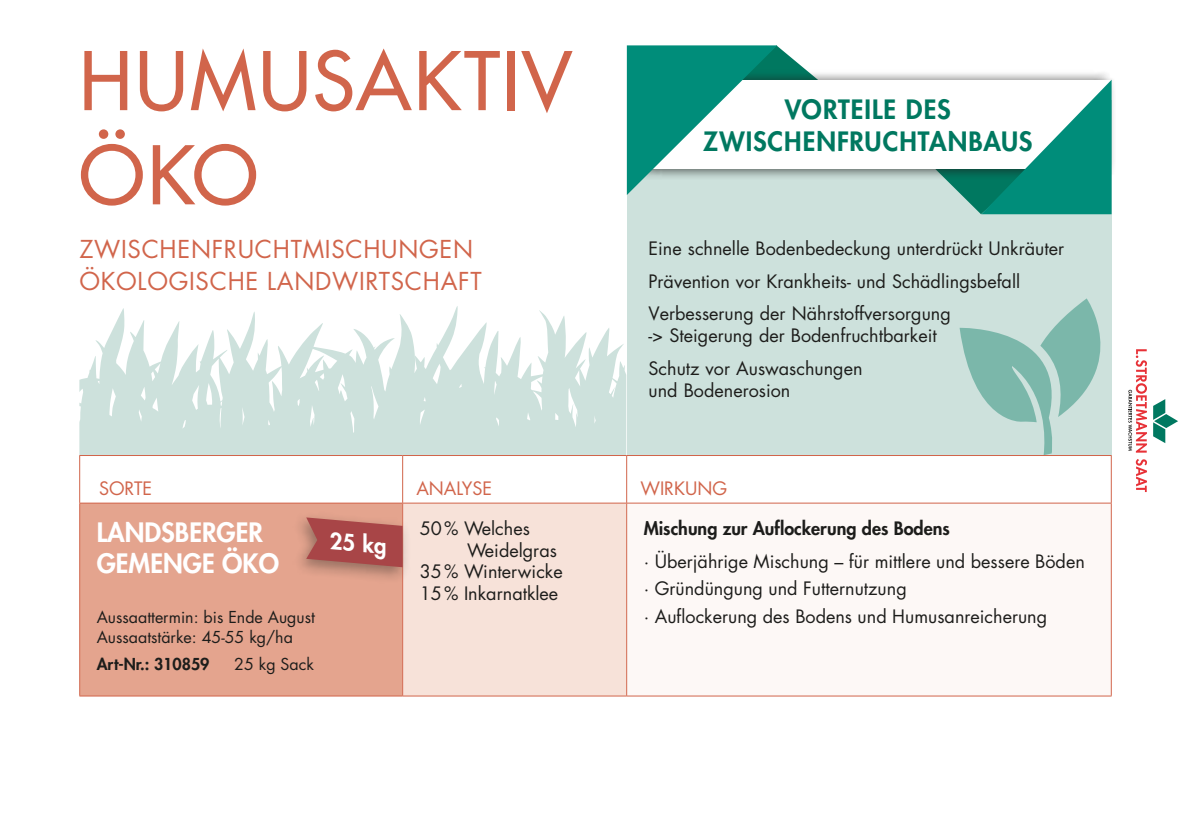
<style>
.page{position:relative;width:1191px;height:840px;background:#fff}
.page>*{position:absolute;margin:0;border:0;box-sizing:border-box;transform-origin:0 0}
.t1{font:500 78.4px/94px "Futura Std";letter-spacing:.025em;color:#d1654b}
.t2{font:800 26px/32px "Futura Std";letter-spacing:.035em;color:#007860;text-align:center}
.t3{font:800 26px/31.2px "Futura Std";color:#fff}
.t4{font:24px/32px "Futura Std";letter-spacing:.03em;color:#d1654b}
.t5{font:800 22.2px "Futura Std";color:#fff}
.t6{font:18px/32.6px "Futura Std";color:#1d1d1b}
.t7{font:800 18px "Futura Std";color:#1d1d1b}
.t8{font:18px "Futura Std";color:#d1654b}
.t9{font:16px/19.2px "Futura Std";color:#1d1d1b}
.t10{font:800 16px "Futura Std";color:#1d1d1b}
</style>
<div class="page">
<svg style="left:1135px;top:459px;width:12px;height:32px"></svg>
<svg style="left:1128px;top:349px;width:19px;height:103px"></svg>
<svg style="left:1153px;top:399px;width:25px;height:44px"></svg>
<svg style="left:79px;top:306px;width:547px;height:149px;fill:#cde1dc"></svg>
<div style="left:627px;top:100px;width:484px;height:355px;background:#cde1dc"></div>
<div style="left:634px;top:69px;width:482px;height:111px;background:#1d1d1b;opacity:.75"></div>
<div style="left:651px;top:80px;width:459px;height:88px;background:#fff"></div>
<svg style="left:627px;top:45px;width:195px;height:150px"></svg>
<svg style="left:930px;top:80px;width:181px;height:134px"></svg>
<div style="left:80px;top:503px;width:323px;height:192px;background:#e4a48e"></div>
<div style="left:403px;top:503px;width:223px;height:192px;background:#f7e2d9"></div>
<div style="left:626px;top:503px;width:485px;height:192px;background:#fdf8f6"></div>
<hr style="left:79px;top:455px;width:324px;height:1px;background:#d1654b">
<hr style="left:79px;top:455px;width:1px;height:47px;background:#d1654b">
<hr style="left:403px;top:455px;width:223px;height:1px;background:#d1654b">
<hr style="left:402px;top:455px;width:1px;height:47px;background:#d1654b">
<hr style="left:626px;top:455px;width:485px;height:1px;background:#d1654b">
<hr style="left:626px;top:455px;width:1px;height:47px;background:#d1654b">
<hr style="left:1111px;top:455px;width:1px;height:47px;background:#d1654b">
<hr style="left:79px;top:502px;width:324px;height:1px;background:#d1654b">
<hr style="left:79px;top:503px;width:1px;height:192px;background:#d1654b">
<hr style="left:403px;top:502px;width:223px;height:1px;background:#d1654b">
<hr style="left:402px;top:503px;width:1px;height:192px;background:#d1654b">
<hr style="left:626px;top:502px;width:485px;height:1px;background:#d1654b">
<hr style="left:626px;top:503px;width:1px;height:192px;background:#d1654b">
<hr style="left:1111px;top:503px;width:1px;height:192px;background:#d1654b">
<hr style="left:79px;top:695px;width:324px;height:1px;background:#d1654b">
<hr style="left:403px;top:695px;width:223px;height:1px;background:#d1654b">
<hr style="left:626px;top:695px;width:485px;height:1px;background:#d1654b">
<svg style="left:959px;top:298px;width:142px;height:157px"></svg>
<div style="left:292px;top:509px;width:119px;height:74px;background:#1d1d1b;opacity:.4"></div>
<svg style="left:306px;top:517px;width:97px;height:50px;background:#ae5552"></svg>
<h1 class="t1" style="left:79px;top:35px;width:494px">HUMUSAKTIV<br>ÖKO</h1>
<h3 class="t4" style="left:79px;top:233px;width:376px">Zwischen fruchtmischungen ökologische Lan</h3>
<h3 class="t4" style="left:315px;top:265px;width:168px">dwirtschaft</h3>
<h2 class="t2" style="left:703px;top:93px;width:331px">VORTEILE DES<br>ZWISCHENFRUCHTANBAUS</h2>
<p class="t6" style="left:648px;top:232px;width:417px">Eine schnelle Bodenbedeckung unterdrückt Unkräuter<br>Prävention vor Krankheits- und Schädlingsbefall<br>Verbesserung der Nährstoffversorgung</p>
<p class="t6" style="left:648px;top:319px;width:290px">-&gt; Steigerung der Bodenfruchtbarkeit<br>Schutz vor Auswaschungen</p>
<p class="t6" style="left:648px;top:374px;width:143px">und Bodenerosion</p>
<p class="t8" style="left:99px;top:476px;width:52px">Sorte</p>
<p class="t8" style="left:416px;top:476px;width:67px">Analyse</p>
<p class="t8" style="left:640px;top:476px;width:47px">Wirkun</p>
<p class="t8" style="left:712px;top:476px;width:16px">g</p>
<h2 class="t3" style="left:97px;top:516px;width:184px">LANDSBERGER<br>GEMENGE ÖKO</h2>
<p class="t9" style="left:97px;top:607px;width:220px">Aussaattermin: bis Ende August<br>Aussaatstärke: 45-55 kg/ha</p>
<p class="t10" style="left:97px;top:653px;width:114px">ART-NR.: 310859</p>
<p class="t9" style="left:234px;top:654px;width:81px">25 kg Sack</p>
<p class="t7" style="left:643px;top:516px;width:308px">MISCHUNG ZUR AUFLOCKERUNG DES BODENS</p>
<p class="t6" style="left:643px;top:547px;width:443px;line-height:27.2px">· Überjährige Mischung – für mittlere und bessere Böden · Gründüngung und Futternutzung<br>· Auflockerung des Bodens und H umusanreicherung</p>
<p class="t6" style="left:420px;top:512px;width:112px">50% Welches</p>
<p class="t6" style="left:467px;top:533px;width:91px">Weidelgras</p>
<p class="t6" style="left:420px;top:555px;width:144px">35% Winterwicke</p>
<p class="t6" style="left:420px;top:576px;width:140px">15% I nkarnatklee</p>
<p class="t5" style="left:332px;top:526px;width:62px;rotate:5deg">25 KG</p>
</div>
